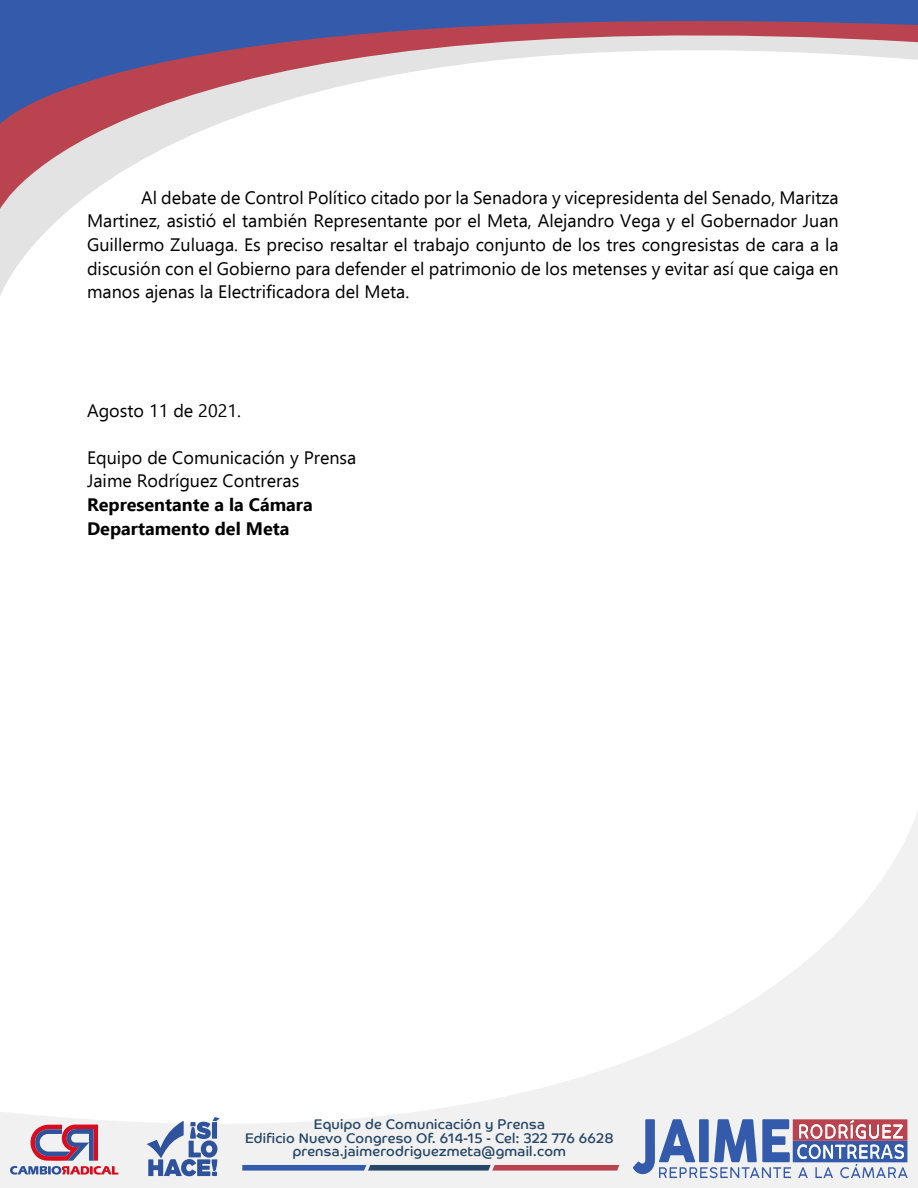
<style>
.page{position:relative;width:918px;height:1188px;background:#fff}
.page>*{position:absolute;margin:0;border:0;box-sizing:border-box;transform-origin:0 0}
.t1{font:18px/23.7px "Ebrima";color:#000;text-align:justify}
.t2{font:700 18px/23.7px "Ebrima";color:#000}
.t3{font:13.95px/13.6px "Co Headline W01";letter-spacing:.02em;color:#284766;text-align:center}
</style>
<div class="page">
<svg style="left:0;top:812px;width:918px;height:376px"></svg>
<svg style="left:0;top:209px;width:70px;height:87px"></svg>
<svg style="left:633px;top:1119px;width:275px;height:59px"></svg>
<svg style="left:147px;top:1117px;width:73px;height:60px"></svg>
<svg style="left:10px;top:1125px;width:109px;height:50px"></svg>
<svg style="left:242px;top:1165px;width:377px;height:6px;background:#6a5b80"></svg>
<svg style="left:0;top:124px;width:217px;height:85px"></svg>
<svg style="left:0;top:0;width:918px;height:124px"></svg>
<p class="t1" style="left:87px;top:185px;width:753px;text-indent:54px">Al debate de Control Político citado por la Senadora y vicepresidenta del Senado, Maritza Martinez, asistió el también Representante por el Meta, Alejandro Vega y el Gobernador Juan Guillermo Zuluaga. Es preciso resaltar el trabajo conjunto de los tres congresistas de cara a la discusión con el Gobierno para defender el patrimonio de los metenses y evitar así que caiga en manos ajenas la Electrificadora del Meta.</p>
<p class="t1" style="left:87px;top:398px;width:155px">Agosto 11 de 2021.</p>
<p class="t1" style="left:87px;top:445px;width:271px">Equipo de Comunicación y Prensa<br>Jaime Rodríguez Contreras</p>
<p class="t2" style="left:87px;top:492px;width:227px">Representante a la Cámara<br>Departamento del Meta</p>
<p class="t3" style="left:245px;top:1118px;width:370px">Equipo de Comunicación y Prensa<br>Edificio Nuevo Congreso Of. 614-15 - Cel: 322 776 6628 prensa.jaimerodriguezmeta@gmail.com</p>
</div>
